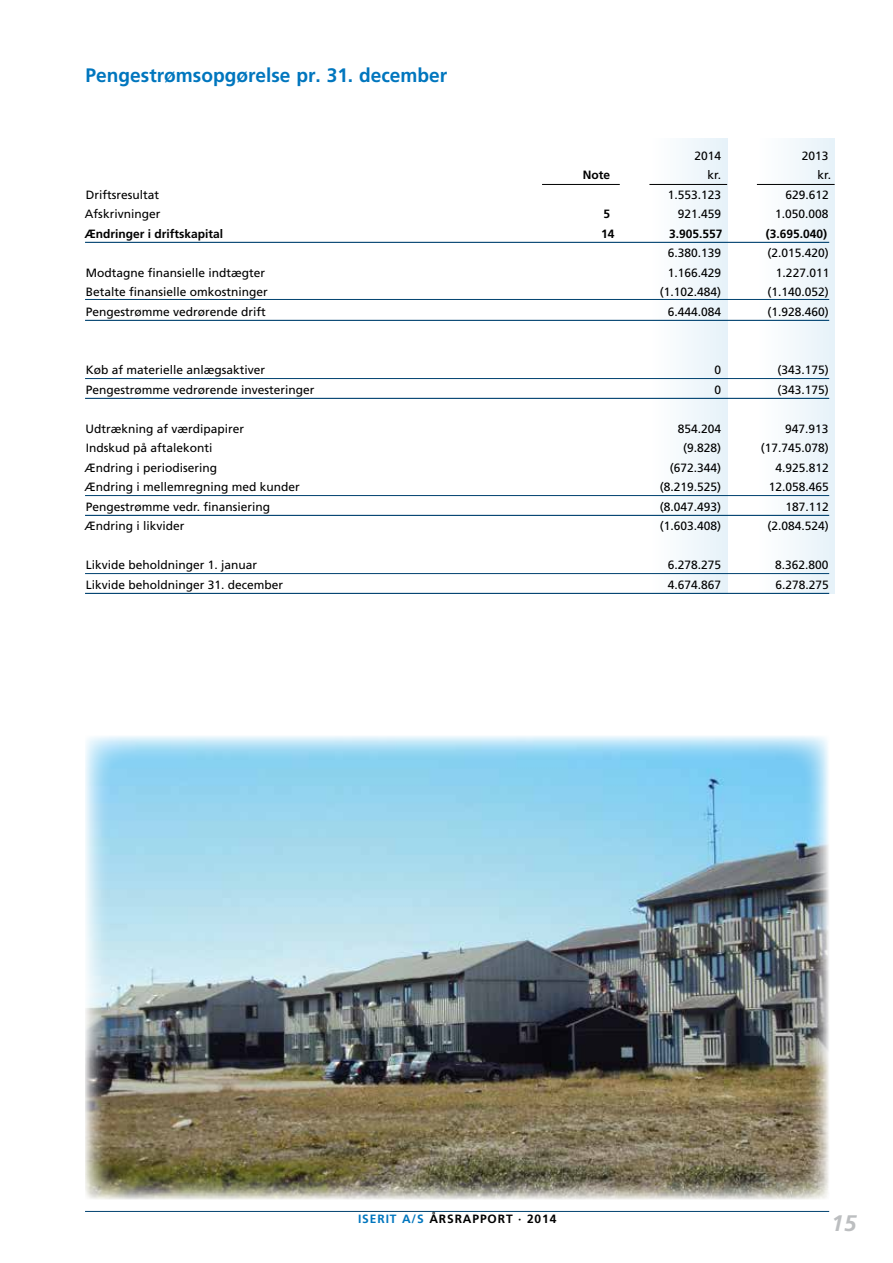
<style>
.page{position:relative;width:893px;height:1263px;background:#fff}
.page>*{position:absolute;margin:0;border:0;box-sizing:border-box;transform-origin:0 0}
.t1{font:italic 700 22.5px "Frutiger";color:#bcbec0}
.t2{font:700 19.5px "Frutiger";color:#0076be}
.t3{font:12px "Frutiger";color:#000}
.t4{font:700 12px "Frutiger";color:#000}
.t5{font:700 12px "Frutiger";letter-spacing:.075em;color:#000}
.s1{color:#0076be}
</style>
<div class="page">
<hr style="left:85px;top:1211px;width:744px;height:1px;background:#004270">
<div style="left:649px;top:138px;width:78px;height:456px;background:#f3f9fc"></div>
<div style="left:757px;top:138px;width:78px;height:456px;background:#f2f8fc"></div>
<hr style="left:85px;top:242px;width:744px;height:1px;background:#004270">
<hr style="left:85px;top:299px;width:744px;height:1px;background:#004270">
<hr style="left:85px;top:320px;width:744px;height:1px;background:#004270">
<hr style="left:85px;top:378px;width:744px;height:1px;background:#004270">
<hr style="left:85px;top:398px;width:744px;height:1px;background:#004270">
<hr style="left:85px;top:495px;width:744px;height:1px;background:#004270">
<hr style="left:85px;top:515px;width:744px;height:1px;background:#004270">
<hr style="left:85px;top:573px;width:744px;height:1px;background:#004270">
<hr style="left:85px;top:593px;width:744px;height:1px;background:#004270">
<hr style="left:649px;top:184px;width:78px;height:1px;background:#000">
<hr style="left:542px;top:184px;width:78px;height:1px;background:#000">
<hr style="left:757px;top:184px;width:78px;height:1px;background:#000">
<img style="left:85px;top:736px;width:744px;height:463px">
<h2 class="t2" style="left:86px;top:63px;width:363px">Pengestrømsopgørelse pr. 31. december</h2>
<p class="t3" style="left:694px;top:148px;width:28px">2014</p>
<p class="t3" style="left:802px;top:148px;width:28px">2013</p>
<p class="t4" style="left:583px;top:168px;width:29px">Note</p>
<p class="t3" style="left:707px;top:168px;width:15px">kr.</p>
<p class="t3" style="left:817px;top:168px;width:15px">kr.</p>
<p class="t3" style="left:86px;top:187px;width:75px">Driftsresultat</p>
<p class="t3" style="left:668px;top:187px;width:55px">1.553.123</p>
<p class="t3" style="left:785px;top:187px;width:45px">629.612</p>
<p class="t3" style="left:85px;top:207px;width:77px">Afskrivninger</p>
<p class="t4" style="left:603px;top:207px;width:8px">5</p>
<p class="t3" style="left:678px;top:207px;width:45px">921.459</p>
<p class="t3" style="left:775px;top:207px;width:55px">1.050.008</p>
<p class="t4" style="left:85px;top:226px;width:140px">Ændringer i driftskapital</p>
<p class="t4" style="left:601px;top:226px;width:15px">14</p>
<p class="t4" style="left:669px;top:226px;width:55px">3.905.557</p>
<p class="t4" style="left:766px;top:226px;width:63px">(3.695.040)</p>
<p class="t3" style="left:668px;top:246px;width:55px">6.380.139</p>
<p class="t3" style="left:767px;top:246px;width:63px">(2.015.420)</p>
<p class="t3" style="left:86px;top:265px;width:181px">Modtagne finansielle indtægter</p>
<p class="t3" style="left:668px;top:265px;width:55px">1.166.429</p>
<p class="t3" style="left:776px;top:265px;width:55px">1.227.011</p>
<p class="t3" style="left:86px;top:285px;width:184px">Betalte finansielle omkostninger</p>
<p class="t3" style="left:660px;top:285px;width:63px">(1.102.484)</p>
<p class="t3" style="left:767px;top:285px;width:63px">(1.140.052)</p>
<p class="t3" style="left:86px;top:304px;width:182px">Pengestrømme vedrørende drift</p>
<p class="t3" style="left:668px;top:304px;width:55px">6.444.084</p>
<p class="t3" style="left:767px;top:304px;width:63px">(1.928.460)</p>
<p class="t3" style="left:86px;top:363px;width:181px">Køb af materielle anlægsaktiver</p>
<p class="t3" style="left:714px;top:363px;width:8px">0</p>
<p class="t3" style="left:777px;top:363px;width:53px">(343.175)</p>
<p class="t3" style="left:86px;top:382px;width:230px">Pengestrømme vedrørende investeringer</p>
<p class="t3" style="left:714px;top:382px;width:8px">0</p>
<p class="t3" style="left:777px;top:382px;width:53px">(343.175)</p>
<p class="t3" style="left:86px;top:421px;width:160px">Udtrækning af værdipapirer</p>
<p class="t3" style="left:678px;top:421px;width:45px">854.204</p>
<p class="t3" style="left:785px;top:421px;width:45px">947.913</p>
<p class="t3" style="left:86px;top:441px;width:128px">Indskud på aftalekonti</p>
<p class="t3" style="left:683px;top:441px;width:40px">(9.828)</p>
<p class="t3" style="left:761px;top:441px;width:70px">(17.745.078)</p>
<p class="t3" style="left:84px;top:460px;width:134px">Ændring i periodisering</p>
<p class="t3" style="left:670px;top:460px;width:53px">(672.344)</p>
<p class="t3" style="left:775px;top:460px;width:55px">4.925.812</p>
<p class="t3" style="left:84px;top:480px;width:217px">Ændring i mellemregning med kunder</p>
<p class="t3" style="left:660px;top:480px;width:63px">(8.219.525)</p>
<p class="t3" style="left:769px;top:480px;width:62px">12.058.465</p>
<p class="t3" style="left:86px;top:499px;width:186px">Pengestrømme vedr. finansiering</p>
<p class="t3" style="left:660px;top:499px;width:63px">(8.047.493)</p>
<p class="t3" style="left:785px;top:499px;width:45px">187.112</p>
<p class="t3" style="left:84px;top:519px;width:102px">Ændring i likvider</p>
<p class="t3" style="left:660px;top:519px;width:63px">(1.603.408)</p>
<p class="t3" style="left:767px;top:519px;width:63px">(2.084.524)</p>
<p class="t3" style="left:86px;top:558px;width:173px">Likvide beholdninger 1. januar</p>
<p class="t3" style="left:668px;top:558px;width:55px">6.278.275</p>
<p class="t3" style="left:775px;top:558px;width:55px">8.362.800</p>
<p class="t3" style="left:86px;top:577px;width:199px">Likvide beholdninger 31. december</p>
<p class="t3" style="left:668px;top:577px;width:55px">4.674.867</p>
<p class="t3" style="left:775px;top:577px;width:55px">6.278.275</p>
<p class="t5" style="left:358px;top:1212px;width:200px"><span class="s1">ISERIT A/S</span> ÅRSRAPPORT · 2014</p>
<h1 class="t1" style="left:831px;top:1209px;width:27px">15</h1>
</div>
